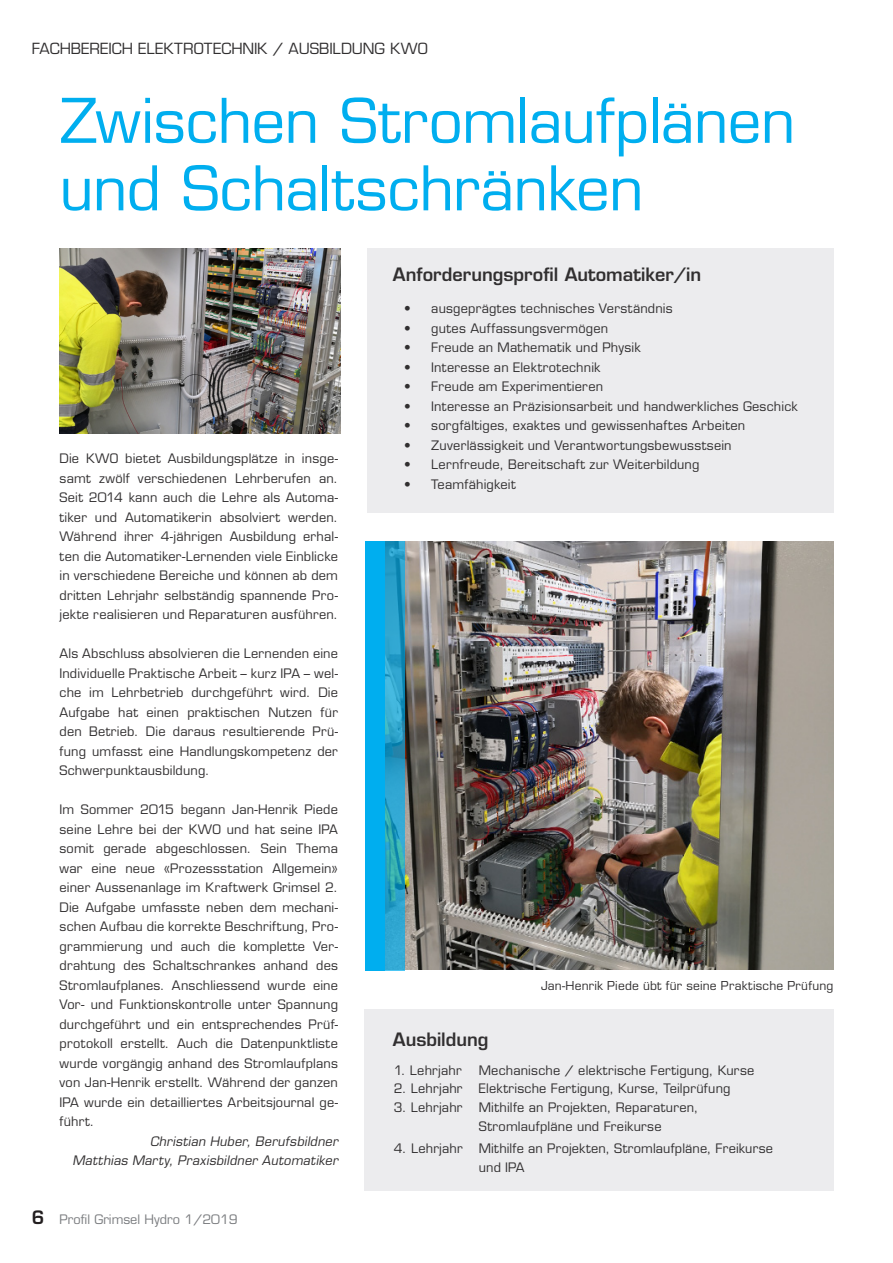
<style>
.page{position:relative;width:893px;height:1263px;background:#fff}
.page>*{position:absolute;margin:0;border:0;box-sizing:border-box;transform-origin:0 0}
.TITEL_2-zeilig{font:60px/67.5px "Eurostile LT Std";letter-spacing:-.01em;color:#00aeef}
.Titel_3{font:600 18px "Eurostile LT Std";color:#312f30}
.t1{font:15px "Eurostile LT Std";letter-spacing:-.005em;color:#312f30}
.Absatz_Text{font:12.75px/19.5px "Eurostile LT Std";letter-spacing:.015em;color:#312f30;text-align:justify}
.Autor-kursiv{font:italic 12.75px "Eurostile LT Std";color:#312f30}
.t2{font:12.75px "Eurostile LT Std";color:#7a7c7f}
.Bildlegenden{font:12px "Eurostile LT Std";letter-spacing:.015em;color:#312f30}
.s1{font-weight:600;font-size:18px;color:#231f20}
</style>
<div class="page">
<img style="left:60px;top:249px;width:280px;height:185px">
<img style="left:404px;top:541px;width:429px;height:429px">
<svg style="left:385px;top:541px;width:19px;height:429px;background:#2aa0c6"></svg>
<div style="left:366px;top:541px;width:19px;height:429px;background:#00aeef"></div>
<div style="left:364px;top:1009px;width:469px;height:182px;background:#ececee"></div>
<div style="left:367px;top:249px;width:466px;height:264px;background:#ececee"></div>
<p class="t1" style="left:32px;top:39px;width:397px">FACHBEREICH ELEKTROTECHNIK / AUSBILDUNG KWO</p>
<p class="TITEL_2-zeilig" style="left:60px;top:88px;width:737px">Zwischen Stromlaufplänen und Schaltschränken</p>
<p class="Absatz_Text" style="left:60px;top:449px;width:280px">Die KWO bietet Ausbildungsplätze in insge&shy;samt zwölf verschiedenen Lehrberufen an.<br>Seit 2014 kann auch die Lehre als Automa&shy;tiker und Automatikerin absolviert werden.<br>Während ihrer 4-jährigen Ausbildung erhal&shy;ten die Automatiker-Lernenden viele Einblicke in verschiedene Bereiche und können ab dem dritten Lehrjahr selbständig spannende Pro&shy;jekte realisieren und Reparaturen ausführen.</p>
<p class="Absatz_Text" style="left:60px;top:644px;width:280px">Als Abschluss absolvieren die Lernenden eine Individuelle Praktische Arbeit – kurz IPA – wel&shy;che im Lehrbetrieb durchgeführt wird. Die Aufgabe hat einen praktischen Nutzen für den Betrieb. Die daraus resultierende Prü&shy;fung umfasst eine Handlungskompetenz der Schwerpunktausbildung.</p>
<p class="Absatz_Text" style="left:60px;top:800px;width:280px">Im Sommer 2015 begann Jan-Henrik Piede seine Lehre bei der KWO und hat seine IPA somit gerade abgeschlossen. Sein Thema war eine neue «Prozessstation Allgemein» einer Aussenanlage im Kraftwerk Grimsel 2.<br>Die Aufgabe umfasste neben dem mechani&shy;schen Aufbau die korrekte Beschriftung, Pro&shy;grammierung und auch die komplette Ver&shy;drahtung des Schaltschrankes anhand des Stromlaufplanes. Anschliessend wurde eine Vor- und Funktionskontrolle unter Spannung durchgeführt und ein entsprechendes Prüf&shy;protokoll erstellt. Auch die Datenpunktliste wurde vorgängig anhand des Stromlaufplans von Jan-Henrik erstellt. Während der ganzen IPA wurde ein detailliertes Arbeitsjournal ge&shy;führt.</p>
<p class="Autor-kursiv" style="left:150px;top:1133px;width:192px">Christian Huber, Berufsbildner</p>
<p class="Autor-kursiv" style="left:73px;top:1153px;width:270px">Matthias Marty, Praxisbildner Automatiker</p>
<p class="t2" style="left:32px;top:1211px;width:207px"><span class="s1">6</span> Profil Grimsel Hydro 1/2019</p>
<p class="Titel_3" style="left:393px;top:263px;width:310px">Anforderungsprofil Automatiker/in</p>
<p class="Absatz_Text" style="left:404px;top:299px;width:270px">• ausgeprägtes technisches Verständnis</p>
<p class="Absatz_Text" style="left:404px;top:319px;width:205px">• gutes Auffassungsvermögen</p>
<p class="Absatz_Text" style="left:404px;top:338px;width:238px">• Freude an Mathematik und Physik</p>
<p class="Absatz_Text" style="left:404px;top:358px;width:198px">• Interesse an Elektrotechnik</p>
<p class="Absatz_Text" style="left:404px;top:377px;width:200px">• Freude am Experimentieren</p>
<p class="Absatz_Text" style="left:404px;top:397px;width:395px">• Interesse an Präzisionsarbeit und handwerkliches Geschick</p>
<p class="Absatz_Text" style="left:404px;top:416px;width:342px">• sorgfältiges, exaktes und gewissenhaftes Arbeiten</p>
<p class="Absatz_Text" style="left:404px;top:436px;width:329px">• Zuverlässigkeit und Verantwortungsbewusstsein</p>
<p class="Absatz_Text" style="left:404px;top:455px;width:297px">• Lernfreude, Bereitschaft zur Weiterbildung</p>
<p class="Absatz_Text" style="left:404px;top:475px;width:113px">• Teamfähigkeit</p>
<p class="Titel_3" style="left:393px;top:1028px;width:97px">Ausbildung</p>
<p class="Bildlegenden" style="left:541px;top:978px;width:294px">Jan-Henrik Piede übt für seine Praktische Prüfung</p>
<p class="Absatz_Text" style="left:394px;top:1060px;width:69px">1. Lehrjahr</p>
<p class="Absatz_Text" style="left:479px;top:1060px;width:277px">Mechanische / elektrische Fertigung, Kurse</p>
<p class="Absatz_Text" style="left:394px;top:1078px;width:70px">2. Lehrjahr</p>
<p class="Absatz_Text" style="left:479px;top:1078px;width:253px">Elektrische Fertigung, Kurse, Teilprüfung</p>
<p class="Absatz_Text" style="left:394px;top:1097px;width:70px">3. Lehrjahr</p>
<p class="Absatz_Text" style="left:479px;top:1097px;width:221px">Mithilfe an Projekten, Reparaturen,<br>Stromlaufpläne und Freikurse</p>
<p class="Absatz_Text" style="left:394px;top:1138px;width:70px">4. Lehrjahr</p>
<p class="Absatz_Text" style="left:479px;top:1138px;width:296px">Mithilfe an Projekten, Stromlaufpläne, Freikurse und IPA</p>
</div>
